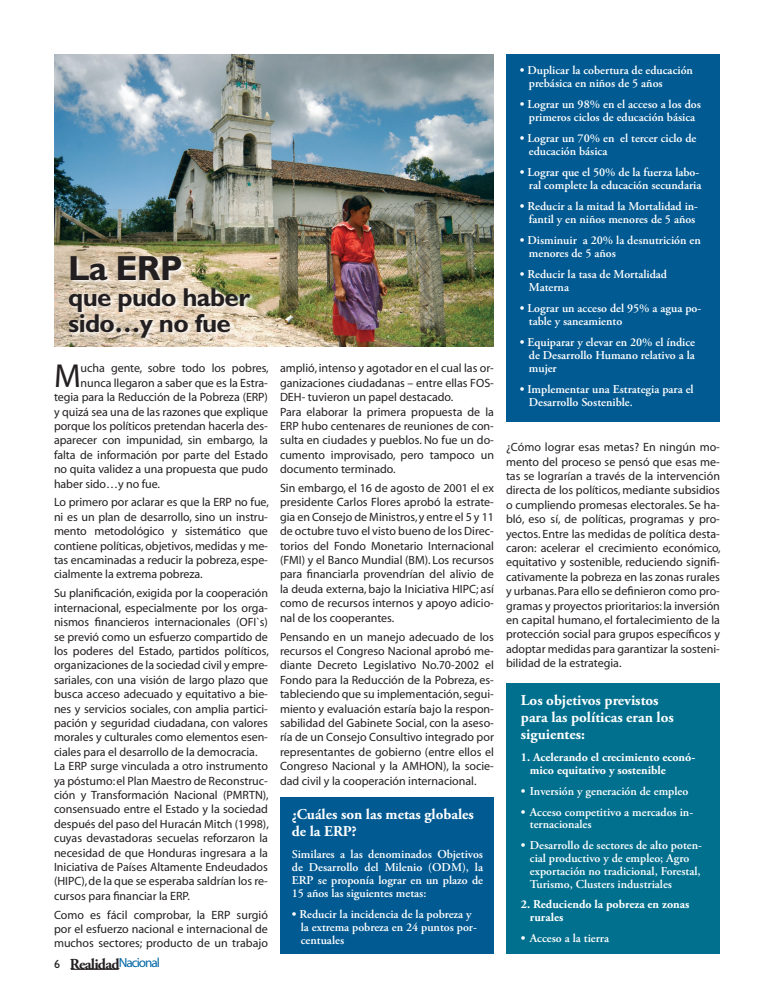
<style>
.page{position:relative;width:774px;height:1008px;background:#fff}
.page>*{position:absolute;margin:0;border:0;box-sizing:border-box;transform-origin:0 0}
.t1{font:700 35px "Gill Sans";color:#231f20}
.t2{font:33.4px "Myriad";color:#231f20}
.t3{font:700 26px/26px "Gill Sans";letter-spacing:-.025em;color:#231f20}
.t4{font:700 15px/17px "Adobe Garamond Pro";color:#fff}
.t5{font:12px/14.4px "Myriad";letter-spacing:-.005em;color:#231f20;text-align:justify}
.t6{font:600 12px/13px "Adobe Garamond Pro";color:#fff}
.t7{font:700 12px/12.8px "Adobe Garamond Pro";color:#fff}
.t8{font:12px "Gill Sans";color:#231f20}
</style>
<div class="page">
<div style="left:280px;top:798px;width:214px;height:156px;background:#015a92"></div>
<img style="left:54px;top:54px;width:440px;height:292px">
<svg style="left:67px;top:254px;width:188px;height:89px;background:#dbcfb7"></svg>
<div style="left:506px;top:54px;width:214px;height:368px;background:#015a92"></div>
<div style="left:506px;top:683px;width:214px;height:271px;background:#00708e"></div>
<svg style="left:71px;top:968px;width:48px;height:2px"></svg>
<h1 class="t1" style="left:68px;top:247px;width:116px">La ERP</h1>
<h3 class="t3" style="left:68px;top:284px;width:183px">que pudo haber sido…y no fue</h3>
<h2 class="t2" style="left:54px;top:359px;width:28px">M</h2>
<p class="t5" style="left:81px;top:362px;width:190px">ucha gente, sobre todo los pobres,</p>
<p class="t5" style="left:81px;top:376px;width:189px">nunca llegaron a saber que es la Estra-</p>
<p class="t5" style="left:54px;top:390px;width:215px">tegia para la Reducción de la Pobreza (ERP)</p>
<p class="t5" style="left:54px;top:405px;width:216px">y quizá sea una de las razones que explique</p>
<p class="t5" style="left:54px;top:419px;width:216px">porque los políticos pretendan hacerla des-</p>
<p class="t5" style="left:54px;top:434px;width:215px">aparecer con impunidad, sin embargo, la</p>
<p class="t5" style="left:54px;top:448px;width:216px">falta de información por parte del Estado</p>
<p class="t5" style="left:54px;top:462px;width:215px">no quita validez a una propuesta que pudo</p>
<p class="t5" style="left:54px;top:477px;width:107px">haber sido…y no fue.</p>
<p class="t5" style="left:54px;top:496px;width:216px">Lo primero por aclarar es que la ERP no fue, ni es un plan de desarrollo, sino un instru&shy;mento metodológico y sistemático que contiene políticas, objetivos, medidas y me&shy;tas encaminadas a reducir la pobreza, espe&shy;cialmente la extrema pobreza.</p>
<p class="t5" style="left:54px;top:587px;width:216px;text-align:left">Su planificación, exigida por la cooperación internacional, especialmente por los orga&shy;nismos financieros internacionales (OFI`s) se previó como un esfuerzo compartido de los poderes del Estado, partidos políticos, organizaciones de la sociedad civil y empre&shy;sariales, con una visión de largo plazo que busca acceso adecuado y equitativo a bie&shy;nes y servicios sociales, con amplia partici&shy;pación y seguridad ciudadana, con valores morales y culturales como elementos esen&shy;ciales para el desarrollo de la democracia.<br>La ERP surge vinculada a otro instrumento ya póstumo: el Plan Maestro de Reconstruc&shy;ción y Transformación Nacional (PMRTN), consensuado entre el Estado y la sociedad después del paso del Huracán Mitch (1998), cuyas devastadoras secuelas reforzaron la necesidad de que Honduras ingresara a la Iniciativa de Países Altamente Endeudados (HIPC), de la que se esperaba saldrían los re&shy;cursos para financiar la ERP.</p>
<p class="t5" style="left:54px;top:908px;width:215px">Como es fácil comprobar, la ERP surgió por el esfuerzo nacional e internacional de muchos sectores; producto de un trabajo</p>
<p class="t8" style="left:54px;top:957px;width:7px">6</p>
<p class="t5" style="left:280px;top:362px;width:216px;text-align:left">amplió, intenso y agotador en el cual las or&shy;ganizaciones ciudadanas – entre ellas FOS-DEH- tuvieron un papel destacado.<br>Para elaborar la primera propuesta de la ERP hubo centenares de reuniones de con&shy;sulta en ciudades y pueblos. No fue un do&shy;cumento improvisado, pero tampoco un documento terminado.</p>
<p class="t5" style="left:280px;top:481px;width:216px">Sin embargo, el 16 de agosto de 2001 el ex presidente Carlos Flores aprobó la estrate&shy;gia en Consejo de Ministros, y entre el 5 y 11 de octubre tuvo el visto bueno de los Direc&shy;torios del Fondo Monetario Internacional (FMI) y el Banco Mundial (BM). Los recursos para financiarla provendrían del alivio de la deuda externa, bajo la Iniciativa HIPC; así como de recursos internos y apoyo adicio&shy;nal de los cooperantes.</p>
<p class="t5" style="left:280px;top:630px;width:216px">Pensando en un manejo adecuado de los recursos el Congreso Nacional aprobó me&shy;diante Decreto Legislativo No.70-2002 el Fondo para la Reducción de la Pobreza, es&shy;tableciendo que su implementación, segui&shy;miento y evaluación estaría bajo la respon&shy;sabilidad del Gabinete Social, con la aseso&shy;ría de un Consejo Consultivo integrado por representantes de gobierno (entre ellos el Congreso Nacional y la AMHON), la socie&shy;dad civil y la cooperación internacional.</p>
<p class="t4" style="left:292px;top:806px;width:184px">¿Cuáles son las metas globales de la ERP?</p>
<p class="t6" style="left:292px;top:847px;width:193px;text-align:justify">Similares a las denominados Objetivos de Desarrollo del Milenio (ODM), la ERP se proponía lograr en un plazo de 15 años las siguientes metas:</p>
<p class="t6" style="left:301px;top:907px;width:178px;text-indent:-9px">• Reducir la incidencia de la pobreza y la extrema pobreza en 24 puntos por&shy;centuales</p>
<p class="t6" style="left:529px;top:64px;width:166px;text-indent:-9px">• Duplicar la cobertura de educación prebásica en niños de 5 años</p>
<p class="t6" style="left:520px;top:98px;width:183px;text-align:center">• Lograr un 98% en el acceso a los dos primeros ciclos de educación básica</p>
<p class="t6" style="left:529px;top:132px;width:169px;text-indent:-9px">• Lograr un 70% en el tercer ciclo de educación básica</p>
<p class="t6" style="left:520px;top:166px;width:183px;text-align:right">• Lograr que el 50% de la fuerza labo&shy;ral complete la educación secundaria</p>
<p class="t6" style="left:520px;top:200px;width:180px;text-align:center">• Reducir a la mitad la Mortalidad in&shy;fantil y en niños menores de 5 años</p>
<p class="t6" style="left:529px;top:234px;width:173px;text-indent:-9px">• Disminuir a 20% la desnutrición en menores de 5 años</p>
<p class="t6" style="left:529px;top:268px;width:140px;text-indent:-9px">• Reducir la tasa de Mortalidad<br>Materna</p>
<p class="t6" style="left:529px;top:302px;width:174px;text-indent:-9px">• Lograr un acceso del 95% a agua po&shy;table y saneamiento</p>
<p class="t6" style="left:529px;top:336px;width:168px;text-align:justify;text-indent:-9px">• Equiparar y elevar en 20% el índice de Desarrollo Humano relativo a la mujer</p>
<p class="t6" style="left:529px;top:383px;width:166px;text-indent:-9px">• Implementar una Estrategia para el<br>Desarrollo Sostenible.</p>
<p class="t5" style="left:506px;top:441px;width:216px">¿Cómo lograr esas metas? En ningún mo&shy;mento del proceso se pensó que esas me&shy;tas se lograrían a través de la intervención directa de los políticos, mediante subsidios o cumpliendo promesas electorales. Se ha&shy;bló, eso sí, de políticas, programas y pro&shy;yectos. Entre las medidas de política desta&shy;caron: acelerar el crecimiento económico, equitativo y sostenible, reduciendo signifi&shy;cativamente la pobreza en las zonas rurales y urbanas. Para ello se definieron como pro&shy;gramas y proyectos prioritarios: la inversión en capital humano, el fortalecimiento de la protección social para grupos específicos y adoptar medidas para garantizar la sosteni&shy;bilidad de la estrategia.</p>
<p class="t4" style="left:521px;top:692px;width:154px">Los objetivos previstos para las políticas eran los siguientes:</p>
<p class="t7" style="left:530px;top:751px;width:167px;text-indent:-9px">1. Acelerando el crecimiento econó&shy;mico equitativo y sostenible</p>
<p class="t6" style="left:521px;top:785px;width:169px">• Inversión y generación de empleo</p>
<p class="t6" style="left:530px;top:806px;width:165px;text-indent:-9px">• Acceso competitivo a mercados in&shy;ternacionales</p>
<p class="t6" style="left:530px;top:839px;width:174px;text-indent:-9px">• Desarrollo de sectores de alto poten&shy;cial productivo y de empleo; Agro exportación no tradicional, Forestal, Turismo, Clusters industriales</p>
<p class="t7" style="left:530px;top:898px;width:161px;text-indent:-9px">2. Reduciendo la pobreza en zonas rurales</p>
<p class="t6" style="left:521px;top:932px;width:90px">• Acceso a la tierra</p>
</div>
